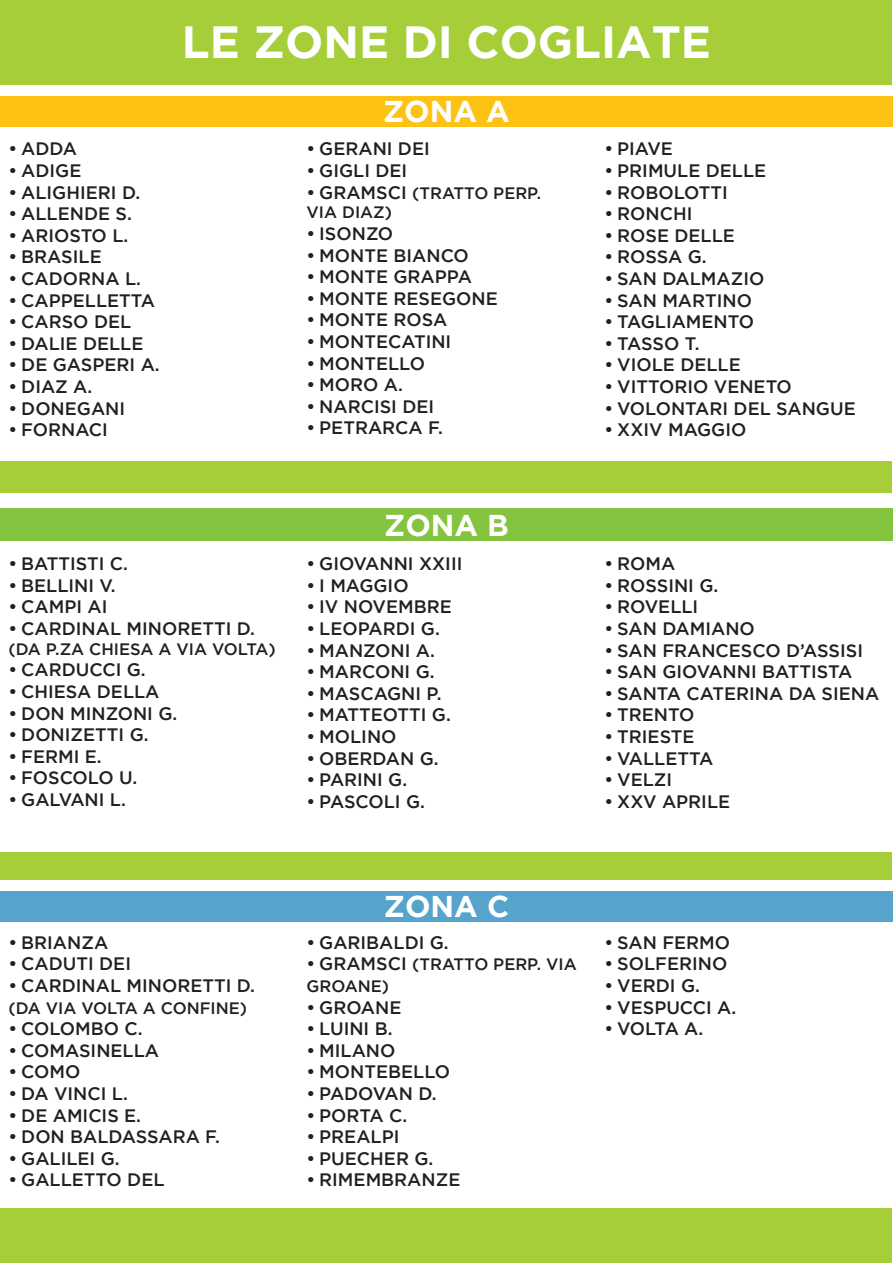
<style>
.page{position:relative;width:893px;height:1263px;background:#fff}
.page>*{position:absolute;margin:0;border:0;box-sizing:border-box;transform-origin:0 0}
.t1{font:700 45px "Gotham";color:#fff}
.t2{font:700 30px "Gotham";color:#fff}
.t3{font:500 18px "Gotham";color:#231f20}
.t4{font:500 18px "Gotham";letter-spacing:-.02em;color:#231f20}
.t5{font:500 16.5px/19.8px "Gotham";color:#231f20}
.s1{font-size:18px}
</style>
<div class="page">
<div style="left:0;top:0;width:892px;height:1263px;background:#a6ce39"></div>
<div style="left:0;top:85px;width:893px;height:375px;background:#fff"></div>
<div style="left:0;top:96px;width:893px;height:31px;background:#fec214"></div>
<div style="left:0;top:493px;width:893px;height:358px;background:#fff"></div>
<div style="left:0;top:508px;width:893px;height:33px;background:#84c440"></div>
<div style="left:0;top:880px;width:893px;height:328px;background:#fff"></div>
<div style="left:0;top:891px;width:893px;height:31px;background:#56a4cb"></div>
<p class="t1" style="left:182px;top:16px;width:531px">LE ZONE DI COGLIATE</p>
<p class="t3" style="left:9px;top:139px;width:70px">• ADDA</p>
<p class="t3" style="left:9px;top:160px;width:74px">• ADIGE</p>
<p class="t3" style="left:9px;top:182px;width:133px">• ALIGHIERI D.</p>
<p class="t3" style="left:9px;top:204px;width:125px">• ALLENDE S.</p>
<p class="t3" style="left:9px;top:225px;width:121px">• ARIOSTO L.</p>
<p class="t3" style="left:9px;top:247px;width:95px">• BRASILE</p>
<p class="t3" style="left:9px;top:268px;width:134px">• CADORNA L.</p>
<p class="t3" style="left:9px;top:290px;width:148px">• CAPPELLETTA</p>
<p class="t3" style="left:9px;top:312px;width:124px">• CARSO DEL</p>
<p class="t3" style="left:9px;top:333px;width:136px">• DALIE DELLE</p>
<p class="t3" style="left:9px;top:355px;width:153px">• DE GASPERI A.</p>
<p class="t3" style="left:9px;top:376px;width:85px">• DIAZ A.</p>
<p class="t3" style="left:9px;top:398px;width:118px">• DONEGANI</p>
<p class="t3" style="left:9px;top:420px;width:101px">• FORNACI</p>
<p class="t3" style="left:9px;top:554px;width:121px">• BATTISTI C.</p>
<p class="t3" style="left:9px;top:575px;width:109px">• BELLINI V.</p>
<p class="t3" style="left:9px;top:597px;width:100px">• CAMPI AI</p>
<p class="t3" style="left:9px;top:618px;width:248px">• CARDINAL MINORETTI D.</p>
<p class="t5" style="left:9px;top:639px;width:269px">(DA P.ZA CHIESA A VIA VOLTA)</p>
<p class="t3" style="left:9px;top:660px;width:139px">• CARDUCCI G.</p>
<p class="t3" style="left:9px;top:681px;width:152px">• CHIESA DELLA</p>
<p class="t3" style="left:9px;top:703px;width:170px">• DON MINZONI G.</p>
<p class="t3" style="left:9px;top:725px;width:142px">• DONIZETTI G.</p>
<p class="t3" style="left:9px;top:746px;width:95px">• FERMI E.</p>
<p class="t3" style="left:9px;top:768px;width:130px">• FOSCOLO U.</p>
<p class="t3" style="left:9px;top:789px;width:119px">• GALVANI L.</p>
<p class="t2" style="left:383px;top:94px;width:128px">ZONA A</p>
<p class="t3" style="left:306px;top:139px;width:125px">• GERANI DEI</p>
<p class="t3" style="left:306px;top:160px;width:102px">• GIGLI DEI</p>
<p class="t5" style="left:306px;top:182px;width:236px"><span class="s1">• GRAMSCI</span> (TRATTO PERP.<br>VIA DIAZ)</p>
<p class="t3" style="left:306px;top:223px;width:88px">• ISONZO</p>
<p class="t3" style="left:306px;top:245px;width:164px">• MONTE BIANCO</p>
<p class="t3" style="left:306px;top:267px;width:167px">• MONTE GRAPPA</p>
<p class="t3" style="left:306px;top:288px;width:193px">• MONTE RESEGONE</p>
<p class="t3" style="left:306px;top:310px;width:142px">• MONTE ROSA</p>
<p class="t3" style="left:306px;top:331px;width:146px">• MONTECATINI</p>
<p class="t3" style="left:306px;top:353px;width:120px">• MONTELLO</p>
<p class="t3" style="left:306px;top:375px;width:98px">• MORO A.</p>
<p class="t3" style="left:306px;top:396px;width:129px">• NARCISI DEI</p>
<p class="t3" style="left:306px;top:418px;width:138px">• PETRARCA F.</p>
<p class="t2" style="left:384px;top:508px;width:126px">ZONA B</p>
<p class="t3" style="left:306px;top:554px;width:157px">• GIOVANNI XXIII</p>
<p class="t3" style="left:306px;top:575px;width:104px">• I MAGGIO</p>
<p class="t3" style="left:306px;top:597px;width:147px">• IV NOVEMBRE</p>
<p class="t3" style="left:306px;top:618px;width:135px">• LEOPARDI G.</p>
<p class="t3" style="left:306px;top:640px;width:130px">• MANZONI A.</p>
<p class="t3" style="left:306px;top:662px;width:130px">• MARCONI G.</p>
<p class="t3" style="left:306px;top:683px;width:137px">• MASCAGNI P.</p>
<p class="t3" style="left:306px;top:705px;width:146px">• MATTEOTTI G.</p>
<p class="t3" style="left:306px;top:726px;width:92px">• MOLINO</p>
<p class="t3" style="left:306px;top:748px;width:134px">• OBERDAN G.</p>
<p class="t3" style="left:306px;top:770px;width:102px">• PARINI G.</p>
<p class="t3" style="left:306px;top:791px;width:120px">• PASCOLI G.</p>
<p class="t3" style="left:604px;top:139px;width:70px">• PIAVE</p>
<p class="t3" style="left:604px;top:160px;width:163px">• PRIMULE DELLE</p>
<p class="t3" style="left:604px;top:182px;width:125px">• ROBOLOTTI</p>
<p class="t3" style="left:604px;top:204px;width:89px">• RONCHI</p>
<p class="t3" style="left:604px;top:225px;width:132px">• ROSE DELLE</p>
<p class="t3" style="left:604px;top:247px;width:104px">• ROSSA G.</p>
<p class="t3" style="left:604px;top:268px;width:161px">• SAN DALMAZIO</p>
<p class="t3" style="left:604px;top:290px;width:149px">• SAN MARTINO</p>
<p class="t3" style="left:604px;top:312px;width:151px">• TAGLIAMENTO</p>
<p class="t3" style="left:604px;top:333px;width:97px">• TASSO T.</p>
<p class="t3" style="left:604px;top:355px;width:138px">• VIOLE DELLE</p>
<p class="t3" style="left:604px;top:376px;width:189px">• VITTORIO VENETO</p>
<p class="t3" style="left:604px;top:398px;width:253px">• VOLONTARI DEL SANGUE</p>
<p class="t3" style="left:604px;top:420px;width:143px">• XXIV MAGGIO</p>
<p class="t3" style="left:604px;top:554px;width:72px">• ROMA</p>
<p class="t3" style="left:604px;top:575px;width:115px">• ROSSINI G.</p>
<p class="t3" style="left:604px;top:597px;width:95px">• ROVELLI</p>
<p class="t3" style="left:604px;top:618px;width:152px">• SAN DAMIANO</p>
<p class="t3" style="left:604px;top:640px;width:260px">• SAN FRANCESCO D’ASSISI</p>
<p class="t3" style="left:604px;top:662px;width:249px">• SAN GIOVANNI BATTISTA</p>
<p class="t3" style="left:604px;top:683px;width:276px">• SANTA CATERINA DA SIENA</p>
<p class="t3" style="left:604px;top:705px;width:91px">• TRENTO</p>
<p class="t3" style="left:604px;top:726px;width:92px">• TRIESTE</p>
<p class="t3" style="left:604px;top:748px;width:110px">• VALLETTA</p>
<p class="t3" style="left:604px;top:770px;width:69px">• VELZI</p>
<p class="t3" style="left:604px;top:791px;width:127px">• XXV APRILE</p>
<p class="t3" style="left:9px;top:932px;width:101px">• BRIANZA</p>
<p class="t3" style="left:9px;top:954px;width:124px">• CADUTI DEI</p>
<p class="t3" style="left:9px;top:975px;width:248px">• CARDINAL MINORETTI D.</p>
<p class="t5" style="left:9px;top:997px;width:240px">(DA VIA VOLTA A CONFINE)</p>
<p class="t3" style="left:9px;top:1018px;width:136px">• COLOMBO C.</p>
<p class="t3" style="left:9px;top:1040px;width:152px">• COMASINELLA</p>
<p class="t3" style="left:9px;top:1062px;width:73px">• COMO</p>
<p class="t3" style="left:9px;top:1083px;width:121px">• DA VINCI L.</p>
<p class="t3" style="left:9px;top:1105px;width:134px">• DE AMICIS E.</p>
<p class="t3" style="left:9px;top:1126px;width:213px">• DON BALDASSARA F.</p>
<p class="t3" style="left:9px;top:1148px;width:113px">• GALILEI G.</p>
<p class="t3" style="left:9px;top:1170px;width:158px">• GALLETTO DEL</p>
<p class="t2" style="left:384px;top:889px;width:127px">ZONA C</p>
<p class="t3" style="left:306px;top:932px;width:144px">• GARIBALDI G.</p>
<p class="t5" style="left:306px;top:953px;width:272px;line-height:21.6px"><span class="s1">• GRAMSCI</span> (TRATTO PERP. VIA<br>GROANE)</p>
<p class="t3" style="left:306px;top:997px;width:96px">• GROANE</p>
<p class="t3" style="left:306px;top:1018px;width:88px">• LUINI B.</p>
<p class="t3" style="left:306px;top:1040px;width:90px">• MILANO</p>
<p class="t3" style="left:306px;top:1062px;width:145px">• MONTEBELLO</p>
<p class="t4" style="left:306px;top:1083px;width:132px">• PADOVAN D.</p>
<p class="t3" style="left:306px;top:1105px;width:102px">• PORTA C.</p>
<p class="t3" style="left:306px;top:1126px;width:94px">• PREALPI</p>
<p class="t3" style="left:306px;top:1148px;width:128px">• PUECHER G.</p>
<p class="t3" style="left:306px;top:1170px;width:155px">• RIMEMBRANZE</p>
<p class="t3" style="left:604px;top:932px;width:127px">• SAN FERMO</p>
<p class="t3" style="left:604px;top:954px;width:124px">• SOLFERINO</p>
<p class="t3" style="left:604px;top:975px;width:97px">• VERDI G.</p>
<p class="t3" style="left:604px;top:997px;width:133px">• VESPUCCI A.</p>
<p class="t3" style="left:604px;top:1018px;width:100px">• VOLTA A.</p>
</div>
